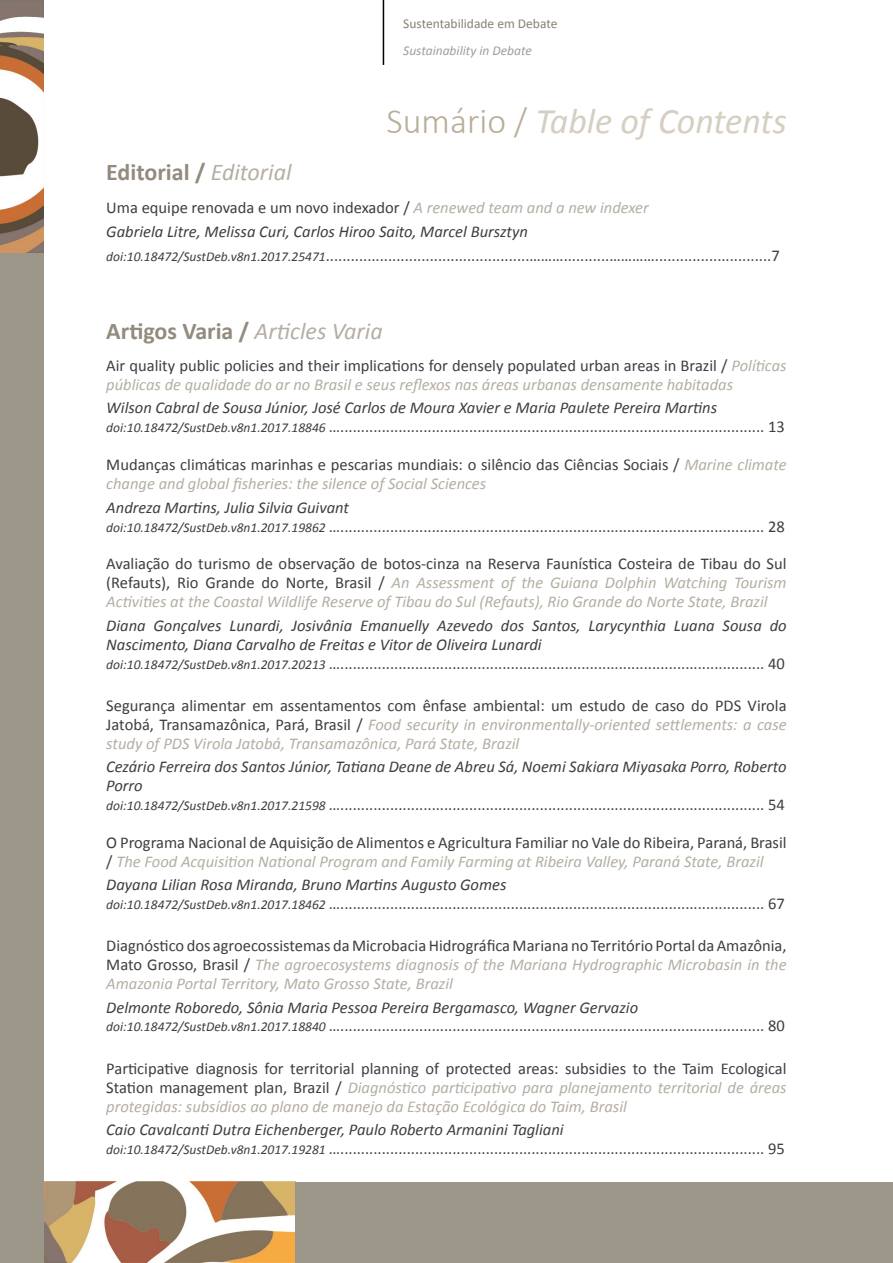
<style>
.page{position:relative;width:893px;height:1263px;background:#fff}
.page>*{position:absolute;margin:0;border:0;box-sizing:border-box;transform-origin:0 0}
.t1{font:italic 36px "Calibri";color:#d5cec1}
.t2{font:700 24px "Calibri";color:#928b7e}
.t3{font:16.5px/18.9px "Calibri";color:#3e3d40}
.t4{font:italic 16.5px/19px "Calibri";color:#b4aea4;text-align:justify}
.t5{font:italic 16.5px/18.9px "Calibri";color:#3e3d40}
.t6{font:13.5px "Calibri";color:#888172}
.t7{font:italic 13.5px "Calibri";color:#9c9e9f}
.s1{font-weight:300;font-style:normal;color:#b9ae98}
.s2{font-weight:400;font-style:italic;color:#b4aea4}
.s3{font-style:italic;color:#b4aea4}
.s4{font-style:italic}
.s5{font-style:italic;font-size:13.5px}
.s6{font-style:normal;color:#3e3d40}
.s7{font-size:13.5px}
.s8{font-style:normal}
</style>
<div class="page">
<hr style="left:383px;top:0;width:1px;height:65px;background:#000">
<img style="left:44px;top:1181px;width:251px;height:82px">
<div style="left:296px;top:1182px;width:597px;height:81px;background:#9d978a"></div>
<div style="left:0;top:0;width:44px;height:1263px;background:#9d978a"></div>
<img style="left:0;top:0;width:44px;height:253px">
<p class="t6" style="left:403px;top:15px;width:156px">Sustentabilidade em Debate</p>
<p class="t7" style="left:403px;top:41px;width:130px">Sustainability in Debate</p>
<h1 class="t1" style="left:387px;top:97px;width:402px"><span class="s1">Sumário /</span> Table of Contents</h1>
<h2 class="t2" style="left:106px;top:157px;width:187px">Editorial / <span class="s2">Editorial</span></h2>
<p class="t3" style="left:106px;top:195px;width:675px;line-height:24px">Uma equipe renovada e um novo indexador / <span class="s3">A renewed team and a new indexer<br></span><span class="s4">Gabriela Litre, Melissa Curi, Carlos Hiroo Saito, Marcel Bursztyn </span><span class="s5">doi:10.18472/SustDeb.v8n1.2017.25471</span>.................................................………...........…………............................7</p>
<h2 class="t2" style="left:106px;top:316px;width:278px">Artigos Varia / <span class="s2">Articles Varia</span></h2>
<p class="t4" style="left:106px;top:356px;width:682px"><span class="s6">Air quality public policies and their implications for densely populated urban areas in Brazil /</span> Políticas públicas de qualidade do ar no Brasil e seus reflexos nas áreas urbanas densamente habitadas</p>
<p class="t3" style="left:106px;top:398px;width:680px"><span class="s4">Wilson Cabral de Sousa Júnior, José Carlos de Moura Xavier e Maria Paulete Pereira Martins </span><span class="s5">doi:10.18472/SustDeb.v8n1.2017.18846</span> …...................................................................................................... 13</p>
<p class="t3" style="left:106px;top:455px;width:682px">Mudanças climáticas marinhas e pescarias mundiais: o silêncio das Ciências Sociais / <span class="s3">Marine climate change and global fisheries: the silence of Social Sciences</span></p>
<p class="t3" style="left:106px;top:498px;width:680px"><span class="s4">Andreza Martins, Julia Silvia Guivant<br></span><span class="s5">doi:10.18472/SustDeb.v8n1.2017.19862</span> …...................................................................................................... 28</p>
<p class="t4" style="left:106px;top:554px;width:682px"><span class="s6">Avaliação do turismo de observação de botos-cinza na Reserva Faunística Costeira de Tibau do Sul (Refauts), Rio Grande do Norte, Brasil /</span> An Assessment of the Guiana Dolphin Watching Tourism Activities at the Coastal Wildlife Reserve of Tibau do Sul (Refauts), Rio Grande do Norte State, Brazil</p>
<p class="t5" style="left:106px;top:615px;width:682px">Diana Gonçalves Lunardi, Josivânia Emanuelly Azevedo dos Santos, Larycynthia Luana Sousa do<br>Nascimento, Diana Carvalho de Freitas e Vitor de Oliveira Lunardi<br><span class="s7">doi:10.18472/SustDeb.v8n1.2017.20213</span> <span class="s8">…...................................................................................................... 40</span></p>
<p class="t3" style="left:106px;top:696px;width:682px;text-align:justify">Segurança alimentar em assentamentos com ênfase ambiental: um estudo de caso do PDS Virola Jatobá, Transamazônica, Pará, Brasil / <span class="s3">Food security in environmentally-oriented settlements: a case study of PDS Virola Jatobá, Transamazônica, Pará State, Brazil</span></p>
<p class="t3" style="left:106px;top:757px;width:682px"><span class="s4">Cezário Ferreira dos Santos Júnior, Tatiana Deane de Abreu Sá, Noemi Sakiara Miyasaka Porro, Roberto<br>Porro<br></span><span class="s5">doi:10.18472/SustDeb.v8n1.2017.21598</span> …...................................................................................................... 54</p>
<p class="t3" style="left:106px;top:833px;width:682px">O Programa Nacional de Aquisição de Alimentos e Agricultura Familiar no Vale do Ribeira, Paraná, Brasil / <span class="s3">The Food Acquisition National Program and Family Farming at Ribeira Valley, Paraná State, Brazil</span></p>
<p class="t3" style="left:106px;top:875px;width:680px"><span class="s4">Dayana Lilian Rosa Miranda, Bruno Martins Augusto Gomes<br></span><span class="s5">doi:10.18472/SustDeb.v8n1.2017.18462</span> …...................................................................................................... 67</p>
<p class="t4" style="left:106px;top:936px;width:682px"><span class="s6">Diagnóstico dos agroecossistemas da Microbacia Hidrográfica Mariana no Território Portal da Amazônia, Mato Grosso, Brasil /</span> The agroecosystems diagnosis of the Mariana Hydrographic Microbasin in the Amazonia Portal Territory, Mato Grosso State, Brazil</p>
<p class="t3" style="left:106px;top:997px;width:680px"><span class="s4">Delmonte Roboredo, Sônia Maria Pessoa Pereira Bergamasco, Wagner Gervazio </span><span class="s5">doi:10.18472/SustDeb.v8n1.2017.18840</span> …...................................................................................................... 80</p>
<p class="t4" style="left:106px;top:1058px;width:682px"><span class="s6">Participative diagnosis for territorial planning of protected areas: subsidies to the Taim Ecological Station management plan, Brazil /</span> Diagnóstico participativo para planejamento territorial de áreas protegidas: subsídios ao plano de manejo da Estação Ecológica do Taim, Brasil</p>
<p class="t3" style="left:106px;top:1120px;width:680px"><span class="s4">Caio Cavalcanti Dutra Eichenberger, Paulo Roberto Armanini Tagliani </span><span class="s5">doi:10.18472/SustDeb.v8n1.2017.19281</span> …...................................................................................................... 95</p>
</div>
